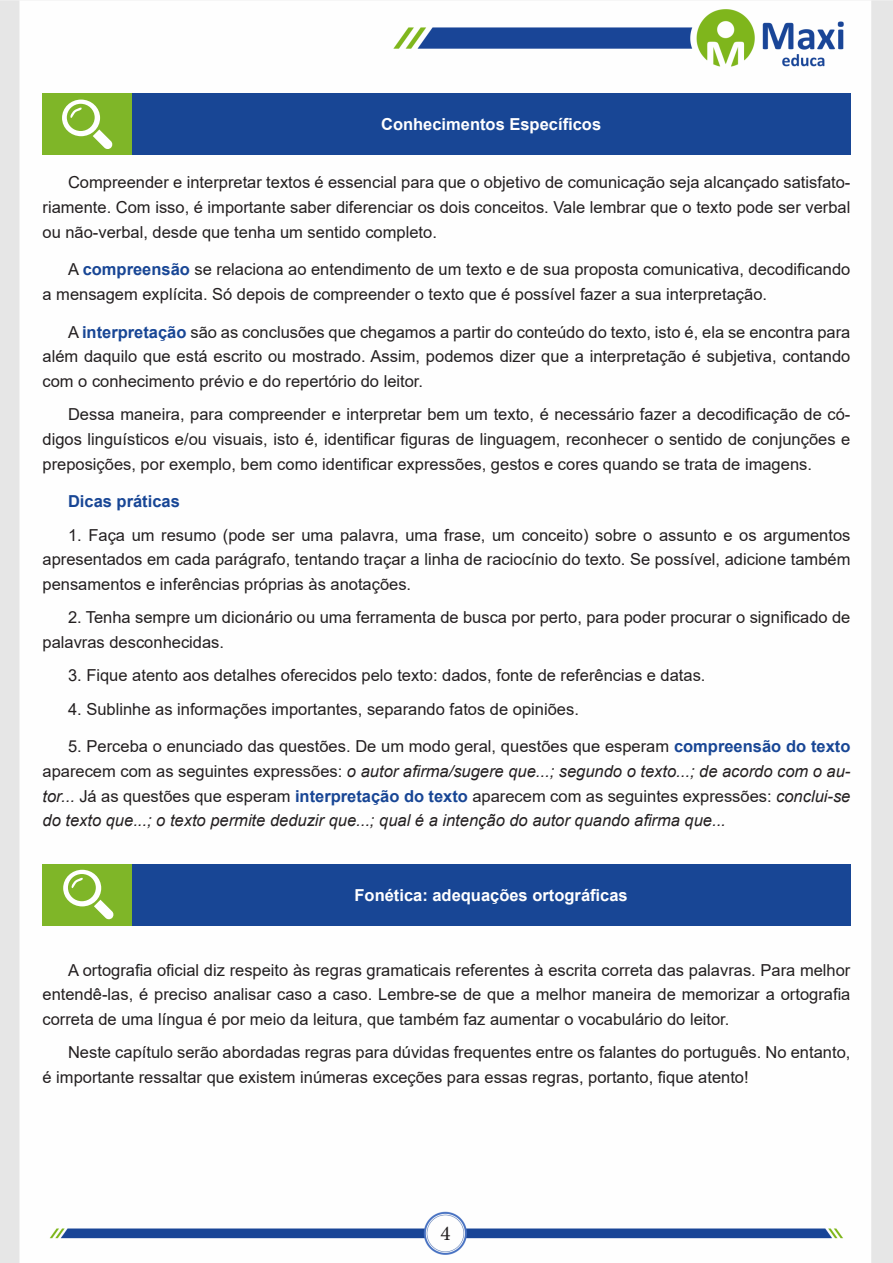
<style>
.page{position:relative;width:893px;height:1263px;background:#fff}
.page>*{position:absolute;margin:0;border:0;box-sizing:border-box;transform-origin:0 0}
.t1{font:21px "Minion Pro";color:#231f20}
.t2{font:16.5px/24.8px "Arial";color:#231f20;text-align:justify}
.t3{font:italic 16.5px/24.8px "Arial";color:#231f20;text-align:justify}
.CENTRALIZAR{font:700 16.5px "Arial";color:#fff}
.Titulo_de_Caixa{font:700 16.5px "Arial";color:#fff}
.t4{font:700 16.5px "Arial";color:#184695}
.s1{font-weight:700;color:#184695}
.s2{font-style:normal}
.s3{font-weight:700;font-style:normal;color:#184695}
</style>
<div class="page">
<img style="left:0;top:0;width:893px;height:1263px">
<div style="left:43px;top:94px;width:89px;height:61px;background:#7fb628"></div>
<div style="left:132px;top:94px;width:718px;height:61px;background:#184695"></div>
<svg style="left:62px;top:100px;width:51px;height:49px"></svg>
<div style="left:43px;top:864px;width:89px;height:61px;background:#7fb628"></div>
<div style="left:132px;top:864px;width:718px;height:61px;background:#184695"></div>
<svg style="left:63px;top:870px;width:51px;height:50px"></svg>
<p class="Titulo_de_Caixa" style="left:381px;top:113px;width:222px">Conhecimentos Específicos</p>
<p class="t2" style="left:43px;top:170px;width:809px;text-indent:26px">Compreender e interpretar textos é essencial para que o objetivo de comunicação seja alcançado satisfato&shy;riamente. Com isso, é importante saber diferenciar os dois conceitos. Vale lembrar que o texto pode ser verbal ou não-verbal, desde que tenha um sentido completo.</p>
<p class="t2" style="left:43px;top:257px;width:809px;text-indent:26px">A <span class="s1">compreensão</span> se relaciona ao entendimento de um texto e de sua proposta comunicativa, decodificando a mensagem explícita. Só depois de compreender o texto que é possível fazer a sua interpretação.</p>
<p class="t2" style="left:43px;top:319px;width:809px;text-indent:26px">A <span class="s1">interpretação</span> são as conclusões que chegamos a partir do conteúdo do texto, isto é, ela se encontra para além daquilo que está escrito ou mostrado. Assim, podemos dizer que a interpretação é subjetiva, contando com o conhecimento prévio e do repertório do leitor.</p>
<p class="t2" style="left:43px;top:402px;width:809px;text-indent:26px">Dessa maneira, para compreender e interpretar bem um texto, é necessário fazer a decodificação de có&shy;digos linguísticos e/ou visuais, isto é, identificar figuras de linguagem, reconhecer o sentido de conjunções e preposições, por exemplo, bem como identificar expressões, gestos e cores quando se trata de imagens.</p>
<p class="t4" style="left:68px;top:490px;width:113px">Dicas práticas</p>
<p class="t2" style="left:43px;top:522px;width:809px;text-indent:26px">1. Faça um resumo (pode ser uma palavra, uma frase, um conceito) sobre o assunto e os argumentos apresentados em cada parágrafo, tentando traçar a linha de raciocínio do texto. Se possível, adicione também pensamentos e inferências próprias às anotações.</p>
<p class="t2" style="left:43px;top:605px;width:809px;text-indent:26px">2. Tenha sempre um dicionário ou uma ferramenta de busca por perto, para poder procurar o significado de palavras desconhecidas.</p>
<p class="t2" style="left:68px;top:663px;width:639px">3. Fique atento aos detalhes oferecidos pelo texto: dados, fonte de referências e datas.</p>
<p class="t2" style="left:68px;top:696px;width:512px">4. Sublinhe as informações importantes, separando fatos de opiniões.</p>
<p class="t3" style="left:43px;top:734px;width:809px;text-indent:26px"><span class="s2">5. Perceba o enunciado das questões. De um modo geral, questões que esperam</span> <span class="s3">compreensão do texto </span><span class="s2">aparecem com as seguintes expressões:</span> o autor afirma/sugere que...; segundo o texto...; de acordo com o au&shy;tor... <span class="s2">Já as questões que esperam</span> <span class="s3">interpretação do texto</span> <span class="s2">aparecem com as seguintes expressões:</span> conclui-se do texto que...; o texto permite deduzir que...; qual é a intenção do autor quando afirma que...</p>
<p class="CENTRALIZAR" style="left:354px;top:883px;width:275px">Fonética: adequações ortográficas</p>
<p class="t2" style="left:43px;top:957px;width:809px;text-indent:26px">A ortografia oficial diz respeito às regras gramaticais referentes à escrita correta das palavras. Para melhor entendê-las, é preciso analisar caso a caso. Lembre-se de que a melhor maneira de memorizar a ortografia correta de uma língua é por meio da leitura, que também faz aumentar o vocabulário do leitor.</p>
<p class="t2" style="left:43px;top:1040px;width:809px;text-indent:26px">Neste capítulo serão abordadas regras para dúvidas frequentes entre os falantes do português. No entanto, é importante ressaltar que existem inúmeras exceções para essas regras, portanto, fique atento!</p>
<p class="t1" style="left:440px;top:1219px;width:12px">4</p>
</div>
